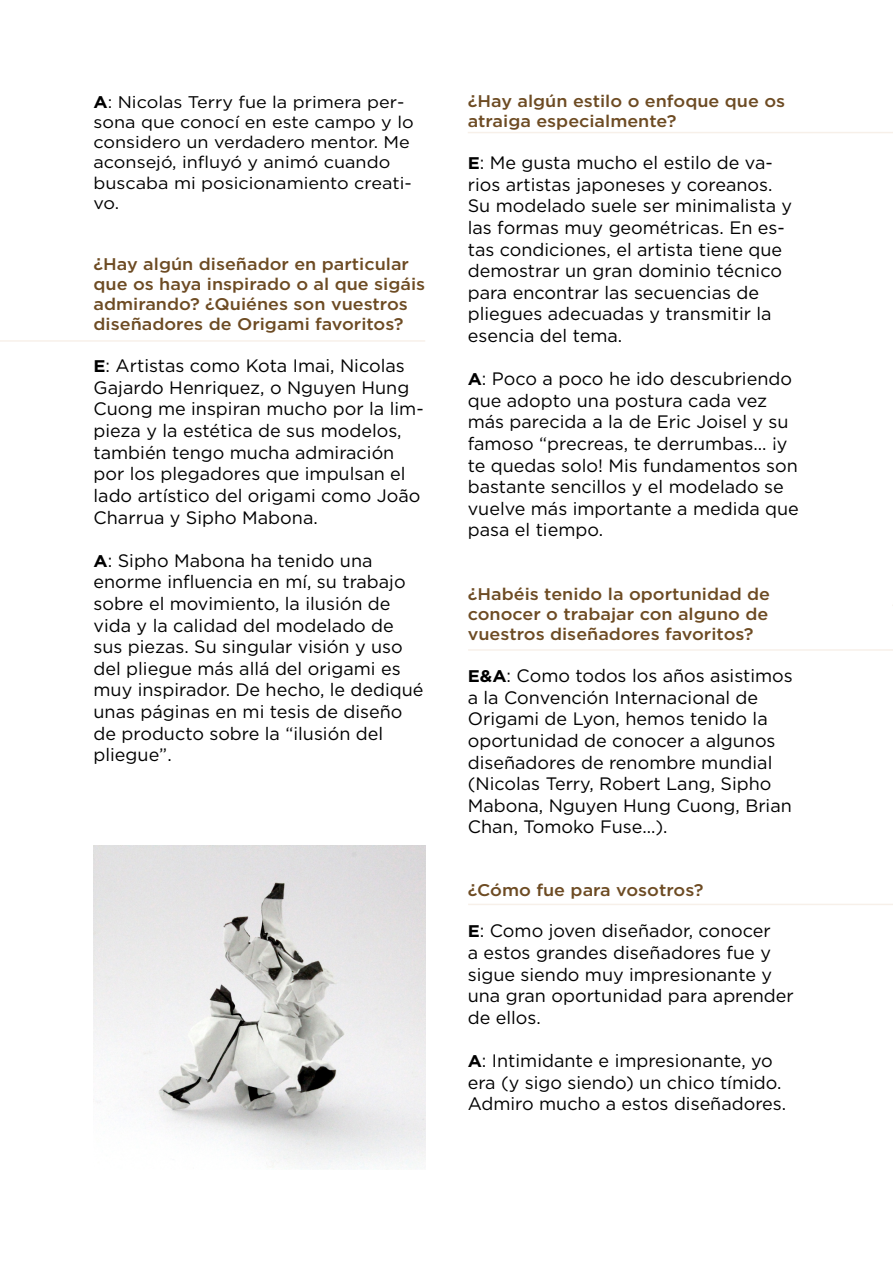
<style>
.page{position:relative;width:893px;height:1263px;background:#fff}
.page>*{position:absolute;margin:0;border:0;box-sizing:border-box;transform-origin:0 0}
.t1{font:18px/21.6px "Gotham";color:#000}
.t2{font:500 16.8px/20.2px "Gotham";color:#6d4b23;scale:1.07 1}
.t3{font:16.8px/20.2px "Gotham";color:#000;scale:1.07 1}
.s1{font-weight:700}
.s2{font-weight:700;font-size:16.8px}
</style>
<div class="page">
<hr style="left:468px;top:132px;width:425px;height:1px;background:#cd9c6c">
<hr style="left:468px;top:904px;width:425px;height:1px;background:#cd9c6c">
<hr style="left:468px;top:649px;width:425px;height:2px;background:#cd9c6c">
<hr style="left:0;top:340px;width:425px;height:2px;background:#cd9c6c">
<img style="left:94px;top:846px;width:331px;height:323px">
<p class="t3" style="left:94px;top:91px;width:301px"><span class="s1">A</span>: Nicolas Terry fue la primera per&shy;sona que conocí en este campo y lo considero un verdadero mentor. Me aconsejó, influyó y animó cuando buscaba mi posicionamiento creati&shy;vo.</p>
<p class="t2" style="left:94px;top:253px;width:311px">¿Hay algún diseñador en particular que os haya inspirado o al que sigáis admirando? ¿Quiénes son vuestros diseñadores de Origami favoritos?</p>
<p class="t1" style="left:94px;top:355px;width:332px"><span class="s2">E</span>: Artistas como Kota Imai, Nicolas<br>Gajardo Henriquez, o Nguyen Hung<br>Cuong me inspiran mucho por la lim&shy;pieza y la estética de sus modelos, también tengo mucha admiración por los plegadores que impulsan el lado artístico del origami como João<br>Charrua y Sipho Mabona.</p>
<p class="t1" style="left:94px;top:549px;width:332px"><span class="s2">A</span>: Sipho Mabona ha tenido una enorme influencia en mí, su trabajo sobre el movimiento, la ilusión de vida y la calidad del modelado de sus piezas. Su singular visión y uso del pliegue más allá del origami es muy inspirador. De hecho, le dediqué unas páginas en mi tesis de diseño de producto sobre la “ilusión del pliegue”.</p>
<p class="t2" style="left:468px;top:91px;width:298px">¿Hay algún estilo o enfoque que os atraiga especialmente?</p>
<p class="t1" style="left:468px;top:152px;width:326px"><span class="s2">E</span>: Me gusta mucho el estilo de va&shy;rios artistas japoneses y coreanos.<br>Su modelado suele ser minimalista y las formas muy geométricas. En es&shy;tas condiciones, el artista tiene que demostrar un gran dominio técnico para encontrar las secuencias de pliegues adecuadas y transmitir la esencia del tema.</p>
<p class="t1" style="left:468px;top:368px;width:333px"><span class="s2">A</span>: Poco a poco he ido descubriendo que adopto una postura cada vez más parecida a la de Eric Joisel y su famoso “precreas, te derrumbas... ¡y te quedas solo! Mis fundamentos son bastante sencillos y el modelado se vuelve más importante a medida que pasa el tiempo.</p>
<p class="t2" style="left:468px;top:583px;width:284px;text-align:justify">¿Habéis tenido la oportunidad de conocer o trabajar con alguno de vuestros diseñadores favoritos?</p>
<p class="t1" style="left:468px;top:665px;width:327px"><span class="s2">E&amp;A</span>: Como todos los años asistimos a la Convención Internacional de<br>Origami de Lyon, hemos tenido la oportunidad de conocer a algunos diseñadores de renombre mundial (Nicolas Terry, Robert Lang, Sipho<br>Mabona, Nguyen Hung Cuong, Brian<br>Chan, Tomoko Fuse...).</p>
<p class="t2" style="left:468px;top:879px;width:222px">¿Cómo fue para vosotros?</p>
<p class="t1" style="left:468px;top:920px;width:328px"><span class="s2">E</span>: Como joven diseñador, conocer<br>a estos grandes diseñadores fue y sigue siendo muy impresionante y una gran oportunidad para aprender de ellos.</p>
<p class="t1" style="left:468px;top:1049px;width:320px"><span class="s2">A</span>: Intimidante e impresionante, yo era (y sigo siendo) un chico tímido.<br>Admiro mucho a estos diseñadores.</p>
</div>
